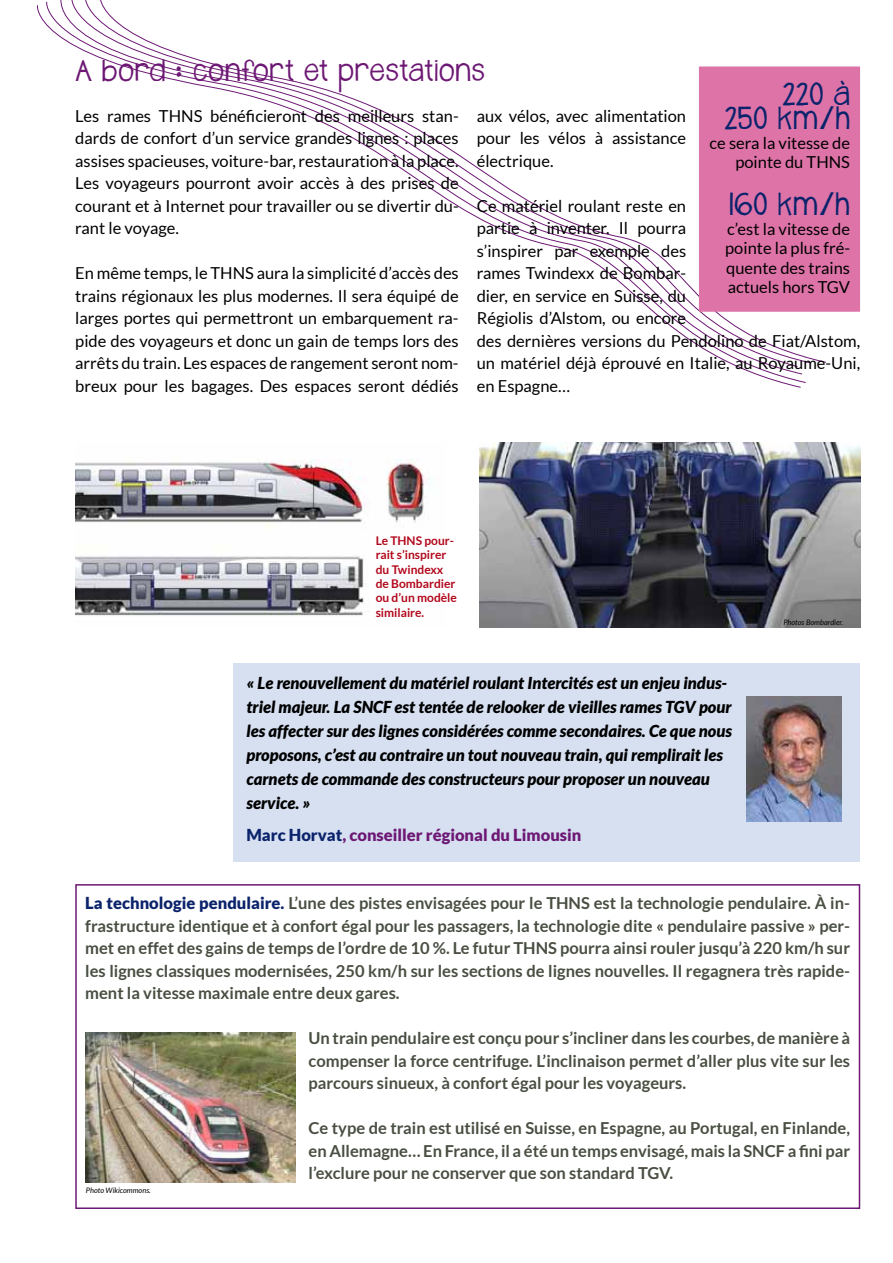
<style>
.page{position:relative;width:893px;height:1263px;background:#fff}
.page>*{position:absolute;margin:0;border:0;box-sizing:border-box;transform-origin:0 0}
.t1{font:25.5px/24px "Janda Safeand Sound Solid";color:#0b236b;text-align:right}
.t2{font:24px "Janda Safeand Sound Solid";letter-spacing:.025em;color:#6d1874}
.t3{font:16.5px/22.5px "Lato";color:#000;text-align:justify}
.t4{font:700 16.5px/22.5px "Lato";color:#484e41;text-align:justify}
.t5{font:italic 900 16.5px/24px "Lato";color:#000}
.t6{font:900 16.5px "Lato";color:#6d1874}
.t7{font:700 12px/14.4px "Lato";color:#b2071b}
.t8{font:italic 7.5px "Lato";color:#000}
.s1{color:#0b236b}
.s2{font-weight:900;color:#0b236b}
</style>
<div class="page">
<svg style="left:37px;top:0;width:789px;height:387px"></svg>
<div style="left:700px;top:67px;width:159px;height:244px;background:#dd73a7"></div>
<div style="left:699px;top:67px;width:161px;height:245px;border:2px solid #dd73a7"></div>
<div style="left:234px;top:663px;width:626px;height:198px;background:#d6e0f1"></div>
<img style="left:746px;top:696px;width:95px;height:125px">
<img style="left:75px;top:459px;width:355px;height:157px">
<img style="left:479px;top:442px;width:381px;height:185px">
<div style="left:75px;top:884px;width:785px;height:325px;border:2px solid #6d1874"></div>
<img style="left:85px;top:1032px;width:211px;height:150px">
<h2 class="t2" style="left:75px;top:54px;width:411px">A bord : confort et prestations</h2>
<h1 class="t1" style="left:724px;top:85px;width:127px">220 à<br>250 km/h</h1>
<p class="t3" style="left:709px;top:133px;width:142px;line-height:19.5px;text-align:right">ce sera la vitesse de pointe du THNS</p>
<h1 class="t1" style="left:729px;top:195px;width:123px">160 km/h</h1>
<p class="t3" style="left:725px;top:219px;width:126px;line-height:19.5px">c’est la vitesse de pointe la plus fré&shy;quente des trains actuels hors TGV</p>
<p class="t3" style="left:75px;top:104px;width:385px">Les rames THNS bénéficieront des meilleurs stan&shy;dards de confort d’un service grandes lignes : places assises spacieuses, voiture-bar, restauration à la place.<br>Les voyageurs pourront avoir accès à des prises de courant et à Internet pour travailler ou se divertir du&shy;rant le voyage.</p>
<p class="t3" style="left:75px;top:262px;width:385px">En même temps, le THNS aura la simplicité d’accès des trains régionaux les plus modernes. Il sera équipé de larges portes qui permettront un embarquement ra&shy;pide des voyageurs et donc un gain de temps lors des arrêts du train. Les espaces de rangement seront nom&shy;breux pour les bagages. Des espaces seront dédiés</p>
<p class="t3" style="left:477px;top:104px;width:211px">aux vélos, avec alimentation pour les vélos à assistance électrique.</p>
<p class="t3" style="left:477px;top:194px;width:385px;text-align:left">Ce matériel roulant reste en<br>partie à inventer. Il pourra<br>s’inspirer par exemple des<br>rames Twindexx de Bombar-<br>dier, en service en Suisse, du<br>Régiolis d’Alstom, ou encore<br>des dernières versions du Pendolino de Fiat/Alstom, un matériel déjà éprouvé en Italie, au Royaume-Uni, en Espagne…</p>
<p class="t7" style="left:376px;top:533px;width:83px">Le THNS pour&shy;rait s’inspirer du Twindexx de Bombardier ou d’un modèle similaire.</p>
<p class="t5" style="left:246px;top:671px;width:487px">« Le renouvellement du matériel roulant Intercités est un enjeu indus&shy;triel majeur. La SNCF est tentée de relooker de vieilles rames TGV pour les affecter sur des lignes considérées comme secondaires. Ce que nous proposons, c’est au contraire un tout nouveau train, qui remplirait les carnets de commande des constructeurs pour proposer un nouveau service. »</p>
<p class="t6" style="left:246px;top:826px;width:336px"><span class="s1">Marc Horvat</span>, conseiller régional du Limousin</p>
<p class="t8" style="left:783px;top:618px;width:61px">Photos Bombardier.</p>
<p class="t4" style="left:85px;top:892px;width:766px"><span class="s2">La technologie pendulaire.</span> L’une des pistes envisagées pour le THNS est la technologie pendulaire. À in&shy;frastructure identique et à confort égal pour les passagers, la technologie dite « pendulaire passive » per&shy;met en effet des gains de temps de l’ordre de 10 %. Le futur THNS pourra ainsi rouler jusqu’à 220 km/h sur les lignes classiques modernisées, 250 km/h sur les sections de lignes nouvelles. Il regagnera très rapide&shy;ment la vitesse maximale entre deux gares.</p>
<p class="t4" style="left:309px;top:1027px;width:543px">Un train pendulaire est conçu pour s’incliner dans les courbes, de manière à compenser la force centrifuge. L’inclinaison permet d’aller plus vite sur les parcours sinueux, à confort égal pour les voyageurs.</p>
<p class="t4" style="left:309px;top:1117px;width:543px">Ce type de train est utilisé en Suisse, en Espagne, au Portugal, en Finlande, en Allemagne… En France, il a été un temps envisagé, mais la SNCF a fini par l’exclure pour ne conserver que son standard TGV.</p>
<p class="t8" style="left:86px;top:1186px;width:67px">Photo Wikicommons.</p>
</div>
